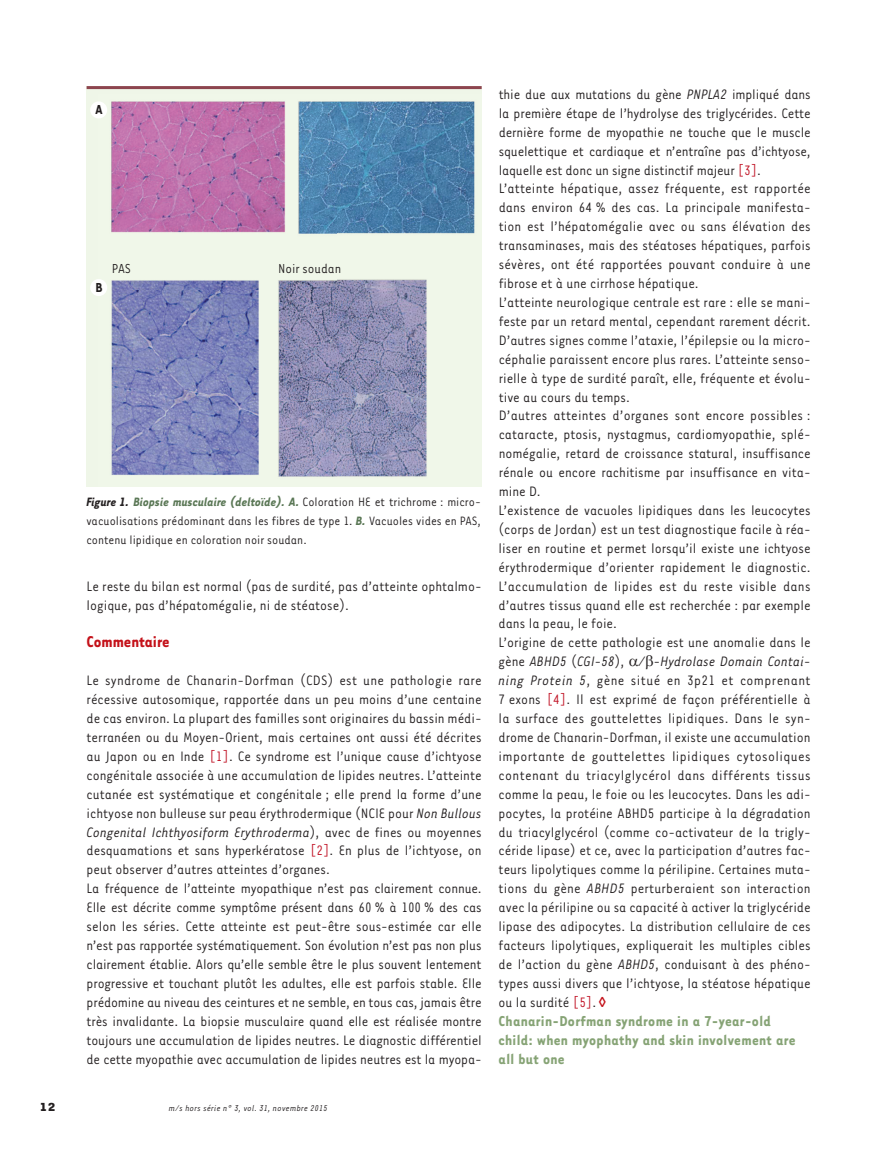
<style>
.page{position:relative;width:895px;height:1149px;background:#fff}
.page>*{position:absolute;margin:0;border:0;box-sizing:border-box;transform-origin:0 0}
.t1{font:700 18px "Tarzana Narrow";color:#c4121a}
.t2{font:700 16.5px/18.9px "Tarzana Narrow";letter-spacing:.02em;color:#86a375}
.t3{font:15.75px/18.9px "Tarzana Narrow";color:#231f20}
.t4{font:15px "Tarzana Narrow";color:#231f20}
.t5{font:700 15px "Tarzana Narrow";color:#231f20}
.t6{font:13.95px/18.9px "Tarzana Narrow";color:#231f20;text-align:justify}
.t7{font:700 13.5px "Tarzana Wide";color:#231f20}
.t8{font:italic 9.75px "Tarzana Narrow";letter-spacing:.025em;color:#231f20}
.s1{font-weight:700;font-style:italic}
.s2{font-weight:700;font-style:italic;color:#5a7755}
.s3{color:#c11527}
.s4{font-style:italic}
</style>
<div class="page">
<div style="left:87px;top:86px;width:394px;height:400px;background:#eff6e8"></div>
<img style="left:101px;top:101px;width:374px;height:376px">
<div style="left:90px;top:101px;width:17px;height:17px;background:#fff;border-radius:50%"></div>
<div style="left:90px;top:279px;width:17px;height:17px;background:#fff;border-radius:50%"></div>
<hr style="left:87px;top:86px;width:394px;height:3px;background:#8d454f">
<p class="t5" style="left:96px;top:105px;width:9px">A</p>
<p class="t5" style="left:96px;top:282px;width:9px">B</p>
<p class="t4" style="left:112px;top:263px;width:21px">PAS</p>
<p class="t4" style="left:278px;top:263px;width:65px">Noir soudan</p>
<p class="t6" style="left:86px;top:493px;width:396px"><span class="s1">Figure 1.</span> <span class="s2">Biopsie musculaire (deltoïde). A.</span> Coloration HE et trichrome : micro&shy;vacuolisations prédominant dans les fibres de type 1. <span class="s2">B.</span> Vacuoles vides en PAS, contenu lipidique en coloration noir soudan.</p>
<p class="t3" style="left:87px;top:577px;width:396px">Le reste du bilan est normal (pas de surdité, pas d’atteinte ophtalmo&shy;logique, pas d’hépatomégalie, ni de stéatose).</p>
<p class="t1" style="left:87px;top:636px;width:84px">Commentaire</p>
<p class="t3" style="left:87px;top:672px;width:396px">Le syndrome de Chanarin-Dorfman (CDS) est une pathologie rare récessive autosomique, rapportée dans un peu moins d’une centaine de cas environ. La plupart des familles sont originaires du bassin médi&shy;terranéen ou du Moyen-Orient, mais certaines ont aussi été décrites au Japon ou en Inde <span class="s3">[1]</span>. Ce syndrome est l’unique cause d’ichtyose congénitale associée à une accumulation de lipides neutres. L’atteinte cutanée est systématique et congénitale ; elle prend la forme d’une ichtyose non bulleuse sur peau érythrodermique (NCIE pour <span class="s4">Non Bullous Congenital Ichthyosiform Erythroderma</span>), avec de fines ou moyennes desquamations et sans hyperkératose <span class="s3">[2]</span>. En plus de l’ichtyose, on peut observer d’autres atteintes d’organes.<br>La fréquence de l’atteinte myopathique n’est pas clairement connue.<br>Elle est décrite comme symptôme présent dans 60 % à 100 % des cas selon les séries. Cette atteinte est peut-être sous-estimée car elle n’est pas rapportée systématiquement. Son évolution n’est pas non plus clairement établie. Alors qu’elle semble être le plus souvent lentement progressive et touchant plutôt les adultes, elle est parfois stable. Elle prédomine au niveau des ceintures et ne semble, en tous cas, jamais être très invalidante. La biopsie musculaire quand elle est réalisée montre toujours une accumulation de lipides neutres. Le diagnostic différentiel de cette myopathie avec accumulation de lipides neutres est la myopa-</p>
<p class="t7" style="left:39px;top:1102px;width:18px">12</p>
<p class="t8" style="left:169px;top:1104px;width:160px">m/s hors série n° 3, vol. 31, novembre 2015</p>
<p class="t3" style="left:498px;top:86px;width:313px">thie due aux mutations du gène <span class="s4">PNPLA2</span> impliqué dans la première étape de l’hydrolyse des triglycérides. Cette dernière forme de myopathie ne touche que le muscle squelettique et cardiaque et n’entraîne pas d’ichtyose, laquelle est donc un signe distinctif majeur <span class="s3">[3]</span>.<br>L’atteinte hépatique, assez fréquente, est rapportée dans environ 64 % des cas. La principale manifesta&shy;tion est l’hépatomégalie avec ou sans élévation des transaminases, mais des stéatoses hépatiques, parfois sévères, ont été rapportées pouvant conduire à une fibrose et à une cirrhose hépatique.<br>L’atteinte neurologique centrale est rare : elle se mani&shy;feste par un retard mental, cependant rarement décrit.<br>D’autres signes comme l’ataxie, l’épilepsie ou la micro&shy;céphalie paraissent encore plus rares. L’atteinte senso&shy;rielle à type de surdité paraît, elle, fréquente et évolu&shy;tive au cours du temps.<br>D’autres atteintes d’organes sont encore possibles : cataracte, ptosis, nystagmus, cardiomyopathie, splé&shy;nomégalie, retard de croissance statural, insuffisance rénale ou encore rachitisme par insuffisance en vita&shy;mine D.<br>L’existence de vacuoles lipidiques dans les leucocytes (corps de Jordan) est un test diagnostique facile à réa&shy;liser en routine et permet lorsqu’il existe une ichtyose érythrodermique d’orienter rapidement le diagnostic.<br>L’accumulation de lipides est du reste visible dans d’autres tissus quand elle est recherchée : par exemple dans la peau, le foie.<br>L’origine de cette pathologie est une anomalie dans le gène <span class="s4">ABHD5</span> (<span class="s4">CGI-58</span>), <span class="s4">/ -Hydrolase Domain Contai&shy;ning Protein 5</span>, gène situé en 3p21 et comprenant 7 exons <span class="s3">[4]</span>. Il est exprimé de façon préférentielle à la surface des gouttelettes lipidiques. Dans le syn&shy;drome de Chanarin-Dorfman, il existe une accumulation importante de gouttelettes lipidiques cytosoliques contenant du triacylglycérol dans différents tissus comme la peau, le foie ou les leucocytes. Dans les adi&shy;pocytes, la protéine ABHD5 participe à la dégradation du triacylglycérol (comme co-activateur de la trigly&shy;céride lipase) et ce, avec la participation d’autres fac&shy;teurs lipolytiques comme la périlipine. Certaines muta&shy;tions du gène <span class="s4">ABHD5</span> perturberaient son interaction avec la périlipine ou sa capacité à activer la triglycéride lipase des adipocytes. La distribution cellulaire de ces facteurs lipolytiques, expliquerait les multiples cibles de l’action du gène <span class="s4">ABHD5</span>, conduisant à des phéno&shy;types aussi divers que l’ichtyose, la stéatose hépatique ou la surdité <span class="s3">[5]</span>.</p>
<p class="t2" style="left:498px;top:1012px;width:298px">Chanarin-Dorfman syndrome in a 7-year-old child: when myophathy and skin involvement are all but one</p>
</div>
